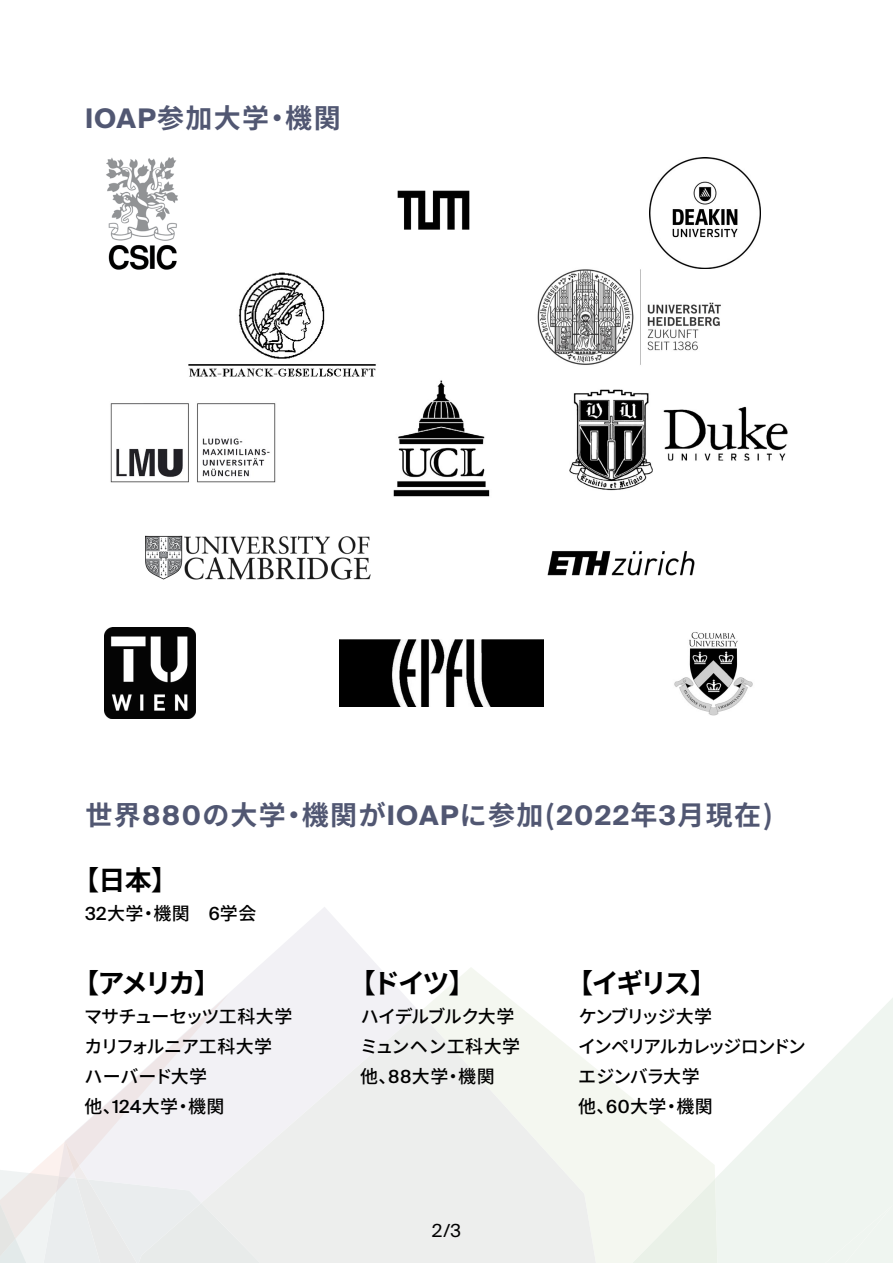
<style>
.page{position:relative;width:893px;height:1263px;background:#fff}
.page>*{position:absolute;margin:0;border:0;box-sizing:border-box;transform-origin:0 0}
.t1{font:700 27px "Noto Sans JP";letter-spacing:.05em;color:#515772}
.t2{font:700 27px "Noto Sans JP";letter-spacing:-.11em;color:#000}
.t3{font:500 18px/30px "Noto Sans JP";letter-spacing:-.025em;color:#000}
.t4{font:500 18px/30px "Noto Sans JP";letter-spacing:-.07em;color:#000}
.t5{font:500 18px/30px "Noto Sans JP";color:#000}
.t6{font:500 18px "Noto Sans JP";letter-spacing:-.045em;color:#000}
.t7{font:18px "Suisse Intl";color:#000}
.s1{font-family:"Suisse Intl"}
</style>
<div class="page">
<svg style="left:420px;top:968px;width:295px;height:237px"></svg>
<svg style="left:65px;top:907px;width:354px;height:234px"></svg>
<div style="left:201px;top:1012px;width:399px;height:193px;background:#f2f1f0"></div>
<svg style="left:716px;top:998px;width:177px;height:207px;fill:#eff5f0"></svg>
<svg style="left:609px;top:1178px;width:109px;height:27px"></svg>
<svg style="left:0;top:1141px;width:303px;height:64px"></svg>
<svg style="left:0;top:1205px;width:893px;height:58px;fill:#edeeed"></svg>
<img style="left:110px;top:403px;width:166px;height:80px">
<img style="left:547px;top:551px;width:148px;height:25px">
<img style="left:569px;top:389px;width:219px;height:102px">
<img style="left:339px;top:640px;width:205px;height:66px">
<img style="left:188px;top:272px;width:188px;height:105px">
<img style="left:393px;top:380px;width:97px;height:117px">
<img style="left:674px;top:632px;width:79px;height:83px">
<img style="left:537px;top:268px;width:184px;height:97px">
<img style="left:397px;top:191px;width:72px;height:39px">
<img style="left:104px;top:627px;width:92px;height:92px">
<img style="left:106px;top:157px;width:72px;height:113px">
<img style="left:146px;top:535px;width:225px;height:45px">
<img style="left:650px;top:158px;width:110px;height:110px">
<p class="t1" style="left:85px;top:103px;width:257px"><span class="s1">IOAP</span>参加大学・機関</p>
<p class="t1" style="left:85px;top:800px;width:689px">世界<span class="s1">880</span>の大学・機関が<span class="s1">IOAP</span>に参加(<span class="s1">2022</span>年<span class="s1">3</span>月現在)</p>
<p class="t2" style="left:72px;top:865px;width:107px">【日本】</p>
<p class="t6" style="left:85px;top:903px;width:173px"><span class="s1">32</span>大学・機関　<span class="s1">6</span>学会</p>
<p class="t2" style="left:72px;top:968px;width:150px">【アメリカ】</p>
<p class="t3" style="left:84px;top:1002px;width:210px">マサチューセッツ工科大学カリフォルニア工科大学ハーバード大学<br>他、<span class="s1">124</span>大学・機関</p>
<p class="t2" style="left:349px;top:968px;width:128px">【ドイツ】</p>
<p class="t5" style="left:360px;top:1002px;width:161px">ハイデルブルク大学ミュンヘン工科大学他、<span class="s1">88</span>大学・機関</p>
<p class="t7" style="left:432px;top:1220px;width:31px">2/3</p>
<p class="t2" style="left:566px;top:968px;width:152px">【イギリス】</p>
<p class="t4" style="left:578px;top:1002px;width:229px">ケンブリッジ大学<br>インペリアルカレッジロンドンエジンバラ大学<br>他、<span class="s1">60</span>大学・機関</p>
</div>
